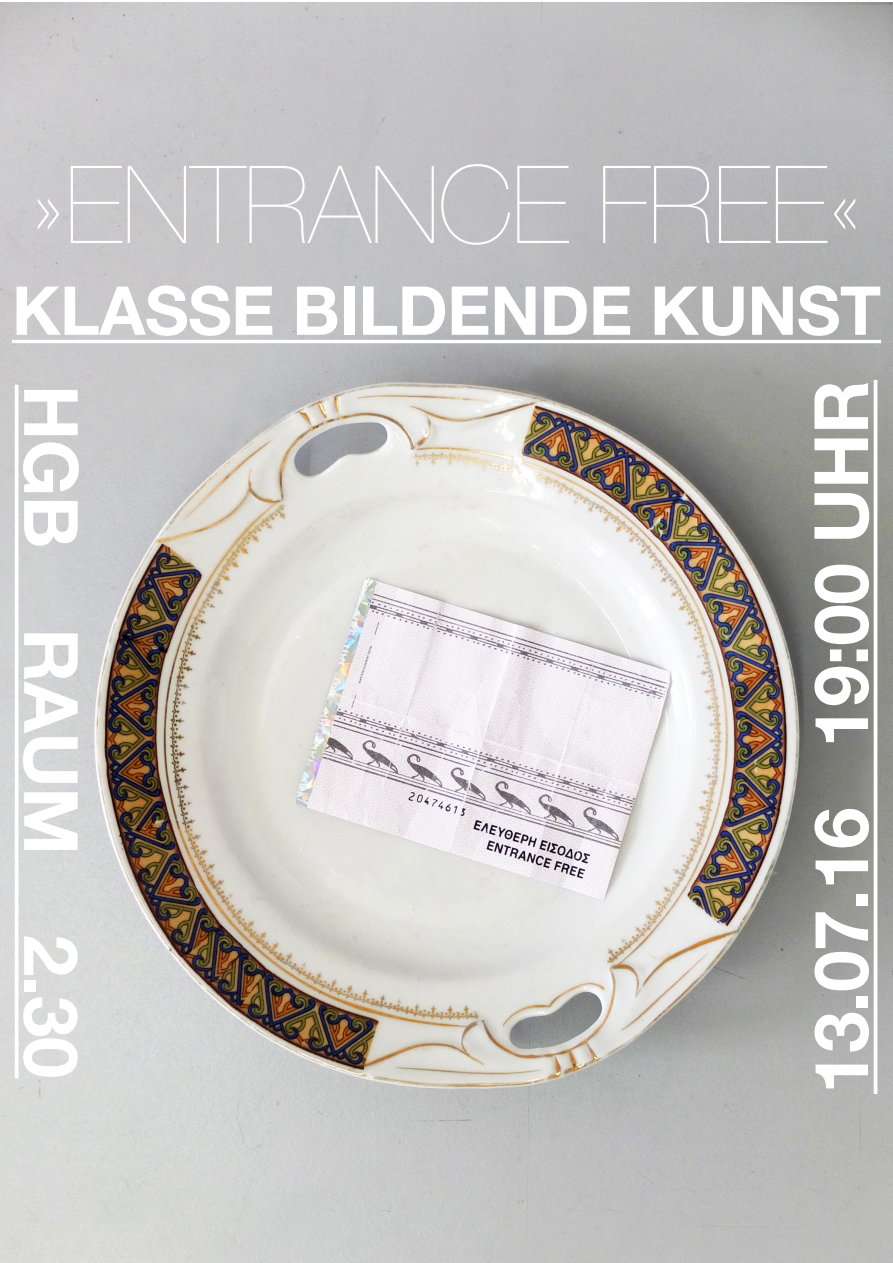
<style>
.page{position:relative;width:893px;height:1263px;background:#fff}
.page>*{position:absolute;margin:0;border:0;box-sizing:border-box;transform-origin:0 0}
.t1{font:200 108px "Helvetica Neue";letter-spacing:-.01em;color:#fff}
.t2{font:700 75px "Helvetica Neue";letter-spacing:-.01em;color:#fff}
.t3{font:700 67.5px "Helvetica Neue";letter-spacing:-.01em;color:#fff}
</style>
<div class="page">
<img style="left:0;top:2px;width:893px;height:1261px">
<hr style="left:12px;top:340px;width:869px;height:3px;background:#fff">
<svg style="left:15px;top:385px;width:4px;height:693px"></svg>
<hr style="left:874px;top:380px;width:3px;height:714px;background:#fff">
<p class="t1" style="left:28px;top:121px;width:838px">»ENTRANCE FREE«</p>
<p class="t3" style="left:12px;top:258px;width:871px">KLASSE BILDENDE KUNST</p>
<p class="t2" style="left:110px;top:385px;width:695px;rotate:90deg">HGB RAUM 2.30</p>
<p class="t2" style="left:782px;top:1094px;width:715px;rotate:-90deg">13.07.16 19:00 UHR</p>
</div>
